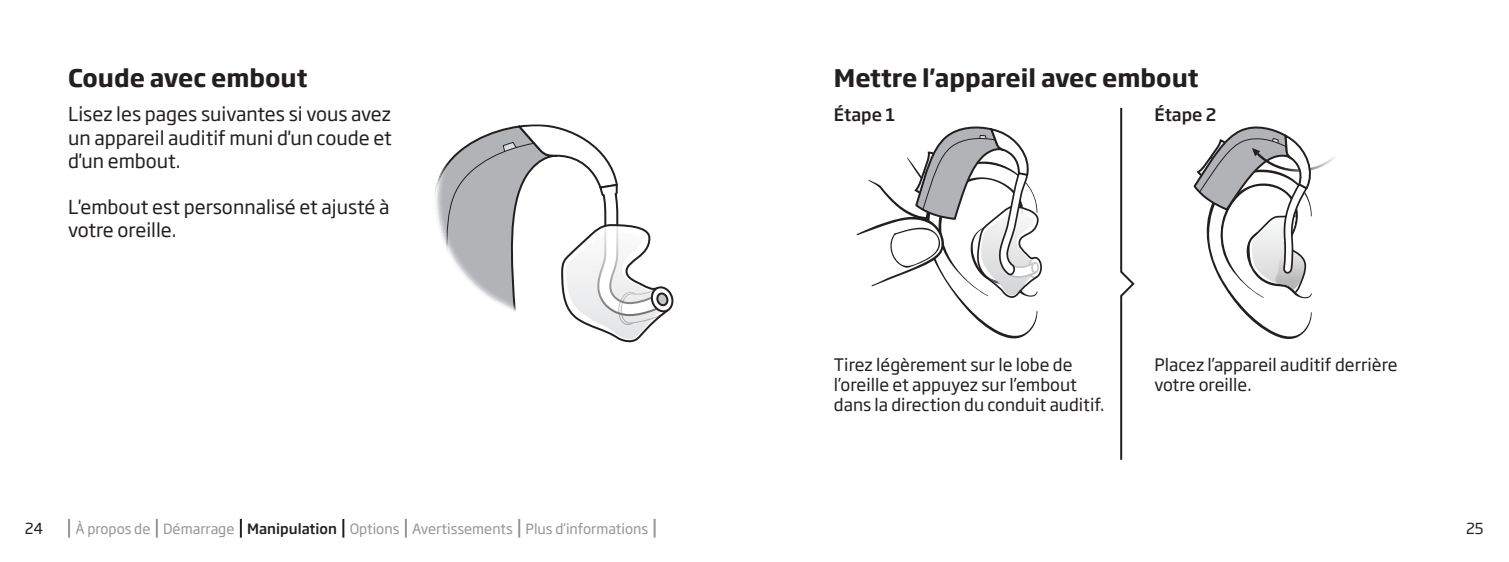
<style>
.page{position:relative;width:1509px;height:562px;background:#fff}
.page>*{position:absolute;margin:0;border:0;box-sizing:border-box;transform-origin:0 0}
.t1{font:700 24px "Soho Gothic Pro";color:#231f20}
.t2{font:19px/23px "Soho Gothic Pro";color:#231f20;text-align:justify}
.t3{font:17px/20px "Soho Gothic Pro";color:#231f20}
.t4{font:500 17px "Soho Gothic Pro";color:#231f20}
.t5{font:15px "Soho Gothic Pro";color:#231f20}
.t6{font:14px "Soho Gothic Pro";color:#939598}
.s1{font-weight:500;color:#231f20}
</style>
<div class="page">
<svg style="left:1120px;top:107px;width:15px;height:353px"></svg>
<svg style="left:435px;top:124px;width:238px;height:218px"></svg>
<div style="left:657px;top:293px;width:10px;height:12px;background:#c7c8ca;border-radius:50%"></div>
<div style="left:656px;top:292px;width:12px;height:14px;border:2px solid #231f20;border-radius:50%"></div>
<svg style="left:856px;top:126px;width:185px;height:212px"></svg>
<svg style="left:1193px;top:126px;width:142px;height:213px"></svg>
<svg style="left:68px;top:518px;width:2px;height:19px"></svg>
<svg style="left:156px;top:518px;width:2px;height:19px"></svg>
<svg style="left:240px;top:518px;width:2px;height:19px"></svg>
<svg style="left:342px;top:518px;width:2px;height:19px"></svg>
<svg style="left:405px;top:518px;width:2px;height:19px"></svg>
<svg style="left:518px;top:518px;width:2px;height:19px"></svg>
<svg style="left:653px;top:518px;width:2px;height:19px"></svg>
<h1 class="t1" style="left:68px;top:59px;width:241px">Coude avec embout</h1>
<p class="t2" style="left:68px;top:102px;width:325px">Lisez les pages suivantes si vous avez un appareil auditif muni d'un coude et d'un embout.</p>
<p class="t2" style="left:68px;top:194px;width:323px">L'embout est personnalisé et ajusté à votre oreille.</p>
<h1 class="t1" style="left:833px;top:59px;width:366px">Mettre l'appareil avec embout</h1>
<p class="t4" style="left:833px;top:101px;width:63px">Étape 1</p>
<p class="t4" style="left:1154px;top:101px;width:63px">Étape 2</p>
<p class="t3" style="left:833px;top:353px;width:272px">Tirez légèrement sur le lobe de l’oreille et appuyez sur l’embout dans la direction du conduit auditif.</p>
<p class="t3" style="left:1154px;top:353px;width:245px">Placez l’appareil auditif derrière votre oreille.</p>
<p class="t5" style="left:25px;top:516px;width:20px">24</p>
<p class="t6" style="left:75px;top:517px;width:574px">À propos de Démarrage <span class="s1">Manipulation</span> Options Avertissements Plus d’informations</p>
<p class="t5" style="left:1465px;top:516px;width:19px">25</p>
</div>
